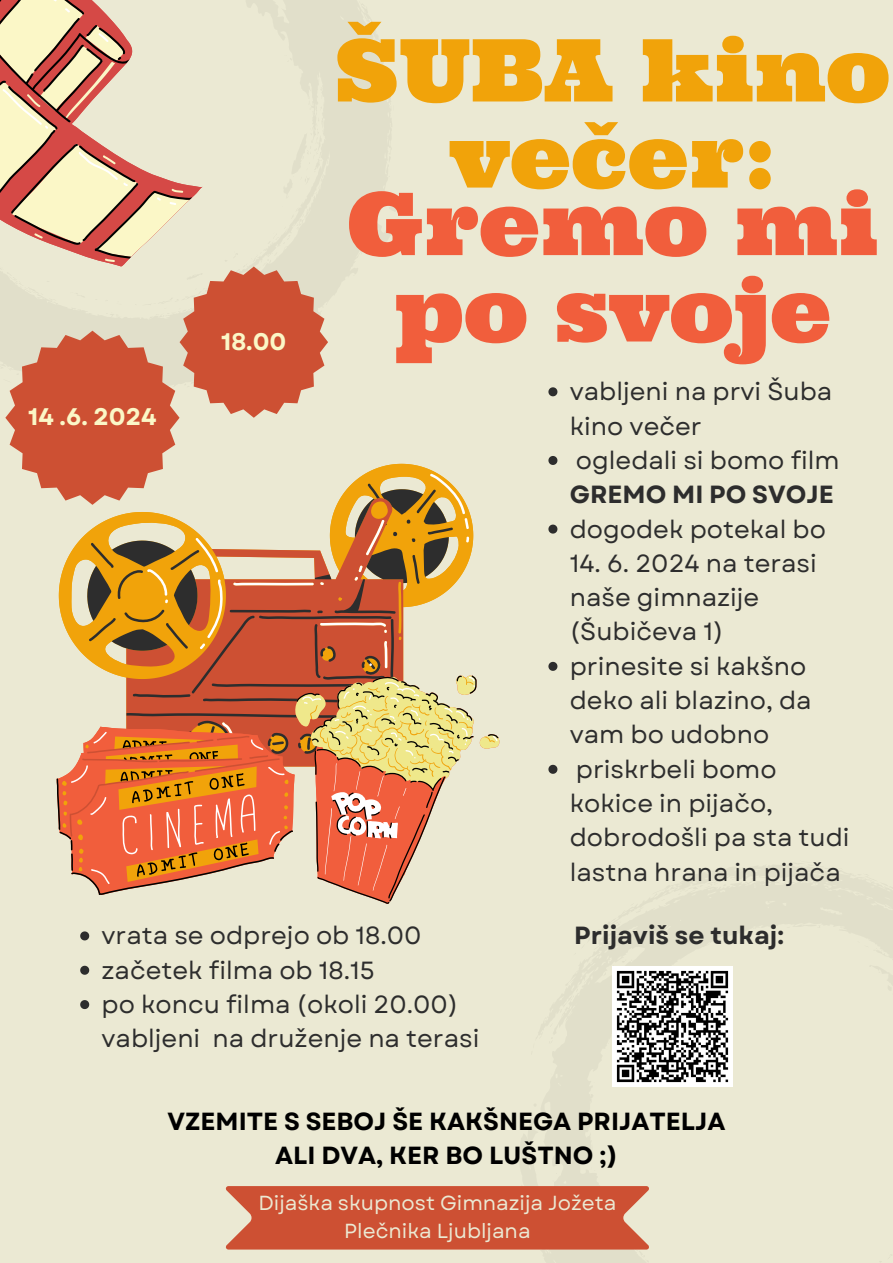
<style>
.page{position:relative;width:893px;height:1263px;background:#ebe9d3}
.page>*{position:absolute;margin:0;border:0;box-sizing:border-box;transform-origin:0 0}
.t1{font:86.55px/86.1px "Ultra";color:#f1a30a;text-align:center}
.t2{font:86.55px/86.4px "Ultra";color:#f15e3c;text-align:center}
.t3{font:24.83px/34.3px "Garet";color:#2d2d2d}
.t4{font:700 24.83px "Garet";color:#2d2d2d}
.t5{font:700 24.75px/34.3px "Garet";color:#000;text-align:center}
.t6{font:700 24px "Garet";color:#fbf7c7}
.t7{font:20.33px/28.1px "Garet";color:#ebe9d3;text-align:center}
.s1{font-weight:700}
</style>
<div class="page">
<svg style="left:518px;top:966px;width:215px;height:284px"></svg>
<svg style="left:59px;top:464px;width:414px;height:194px"></svg>
<svg style="left:87px;top:505px;width:60px;height:169px;fill:#f1a30a"></svg>
<svg style="left:147px;top:474px;width:322px;height:200px"></svg>
<svg style="left:56px;top:674px;width:444px;height:221px"></svg>
<svg style="left:297px;top:676px;width:201px;height:228px"></svg>
<svg style="left:0;top:182px;width:192px;height:77px"></svg>
<svg style="left:0;top:0;width:176px;height:205px"></svg>
<svg style="left:226px;top:1186px;width:423px;height:63px"></svg>
<svg style="left:5px;top:266px;width:323px;height:239px"></svg>
<img style="left:613px;top:967px;width:119px;height:119px">
<svg style="left:548px;top:387px;width:9px;height:9px"></svg>
<svg style="left:548px;top:456px;width:9px;height:9px"></svg>
<svg style="left:548px;top:525px;width:9px;height:9px"></svg>
<svg style="left:548px;top:662px;width:9px;height:9px"></svg>
<svg style="left:548px;top:765px;width:9px;height:9px"></svg>
<svg style="left:80px;top:931px;width:9px;height:9px"></svg>
<svg style="left:80px;top:966px;width:9px;height:9px"></svg>
<svg style="left:80px;top:1000px;width:9px;height:9px"></svg>
<p class="t6" style="left:28px;top:399px;width:130px">14 .6. 2024</p>
<h1 class="t6" style="left:221px;top:324px;width:67px">18.00</h1>
<h2 class="t1" style="left:335px;top:27px;width:556px">ŠUBA kino večer:</h2>
<h2 class="t2" style="left:348px;top:180px;width:531px">Gremo mi po svoje</h2>
<p class="t3" style="left:570px;top:374px;width:264px">vabljeni na prvi Šuba kino večer</p>
<p class="t3" style="left:570px;top:443px;width:271px">ogledali si bomo film<br><span class="s1">GREMO MI PO SVOJE</span></p>
<p class="t3" style="left:570px;top:512px;width:258px">dogodek potekal bo</p>
<p class="t3" style="left:570px;top:546px;width:248px">14. 6. 2024 na terasi naše gimnazije (Šubičeva 1)</p>
<p class="t3" style="left:570px;top:649px;width:243px">prinesite si kakšno deko ali blazino, da vam bo udobno</p>
<p class="t3" style="left:570px;top:752px;width:281px">priskrbeli bomo kokice in pijačo, dobrodošli pa sta tudi lastna hrana in pijača</p>
<p class="t3" style="left:102px;top:919px;width:321px">vrata se odprejo ob 18.00</p>
<p class="t3" style="left:102px;top:953px;width:275px">začetek filma ob 18.15</p>
<p class="t3" style="left:102px;top:987px;width:379px">po koncu filma (okoli 20.00) vabljeni na druženje na terasi</p>
<h3 class="t4" style="left:574px;top:918px;width:211px">Prijaviš se tukaj:</h3>
<p class="t5" style="left:168px;top:1104px;width:559px">VZEMITE S SEBOJ ŠE KAKŠNEGA PRIJATELJA<br>ALI DVA, KER BO LUŠTNO ;)</p>
<p class="t7" style="left:258px;top:1189px;width:360px">Dijaška skupnost Gimnazija Jožeta<br>Plečnika Ljubljana</p>
</div>
